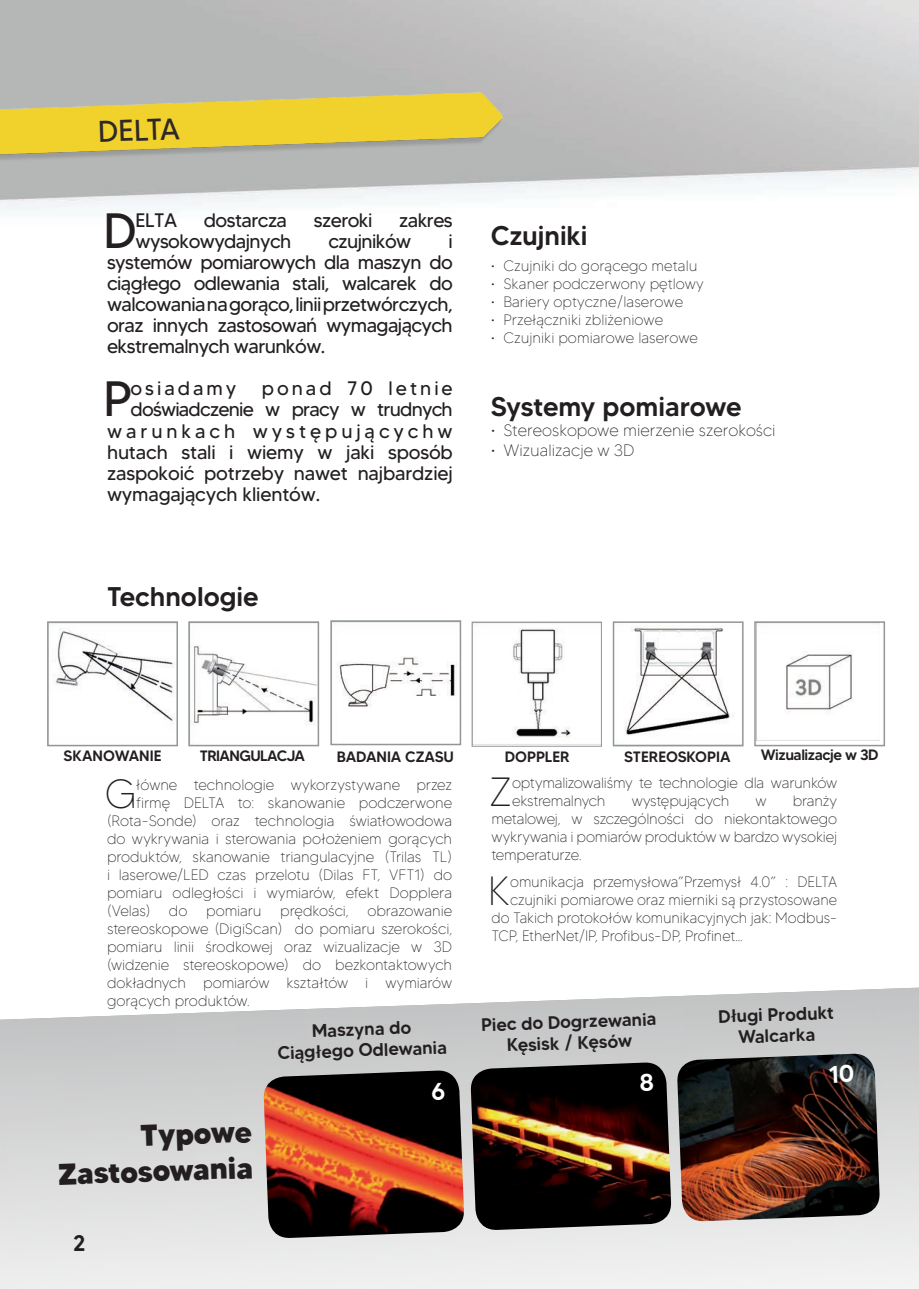
<style>
.page{position:relative;width:919px;height:1289px;background:#fff}
.page>*{position:absolute;margin:0;border:0;box-sizing:border-box;transform-origin:0 0}
.t1{font:49.5px "MADETOMMY";color:#231f20}
.t2{font:100 40.65px "MADETOMMY";color:#231f20}
.t3{font:800 30px/36px "MADETOMMY";color:#231f20;text-align:right}
.t4{font:30px "MADETOMMY";color:#2f2829}
.t5{font:500 27px "MADETOMMY";letter-spacing:-.005em;color:#231f20}
.t6{font:500 22.5px "MADETOMMY";color:#231f20}
.t7{font:19.5px/21px "MADETOMMY";letter-spacing:-.03em;color:#231f20;text-align:justify}
.t8{font:500 18px/21px "MADETOMMY";color:#231f20;text-align:center}
.t9{font:100 16.5px "MADETOMMY";color:#231f20}
.t10{font:100 15px/18px "MADETOMMY";letter-spacing:-.005em;color:#231f20}
.t11{font:500 15px "MADETOMMY";letter-spacing:-.01em;color:#231f20}
.t12{font:500 15px "MADETOMMY";letter-spacing:-.03em;color:#231f20}
.t13{font:500 15px "MADETOMMY";letter-spacing:-.04em;color:#231f20}
</style>
<div class="page">
<img style="left:676px;top:1053px;width:204px;height:168px">
<img style="left:470px;top:1062px;width:201px;height:168px">
<img style="left:263px;top:1070px;width:201px;height:168px">
<img style="left:50px;top:624px;width:125px;height:115px">
<div style="left:47px;top:621px;width:131px;height:125px;border:2px solid #939598"></div>
<img style="left:615px;top:624px;width:125px;height:119px">
<div style="left:612px;top:621px;width:131px;height:125px;border:2px solid #939598"></div>
<img style="left:191px;top:624px;width:125px;height:119px">
<div style="left:188px;top:621px;width:131px;height:125px;border:2px solid #939598"></div>
<img style="left:333px;top:623px;width:125px;height:119px">
<div style="left:330px;top:620px;width:131px;height:125px;border:2px solid #939598"></div>
<img style="left:474px;top:624px;width:125px;height:120px">
<div style="left:472px;top:622px;width:129px;height:124px;border:1px solid #939598"></div>
<img style="left:757px;top:624px;width:122px;height:116px">
<div style="left:754px;top:621px;width:131px;height:125px;border:2px solid #939598"></div>
<img style="left:0;top:66px;width:551px;height:150px">
<svg style="left:829px;top:1064px;width:24px;height:18px"></svg>
<svg style="left:640px;top:1072px;width:13px;height:18px"></svg>
<svg style="left:431px;top:1082px;width:13px;height:17px"></svg>
<h3 class="t4" style="left:97px;top:113px;width:22px;rotate:-2deg">DELTA</h3>
<h1 class="t1" style="left:103px;top:200px;width:29px">D</h1>
<h3 class="t7" style="left:136px;top:210px;width:11px">ELTA</h3>
<h3 class="t7" style="left:204px;top:210px;width:85px">dostarcza</h3>
<h3 class="t7" style="left:314px;top:210px;width:60px">szeroki</h3>
<h3 class="t7" style="left:399px;top:210px;width:55px">zakres</h3>
<h3 class="t7" style="left:136px;top:231px;width:157px">wysokowydajnych</h3>
<h3 class="t7" style="left:328px;top:231px;width:84px">czujników</h3>
<h3 class="t7" style="left:107px;top:231px;width:347px;text-indent:341px">i systemów pomiarowych dla maszyn do ciągłego odlewania stali, walcarek do walcowania na gorąco, linii przetwórczych, oraz innych zastosowań wymagających ekstremalnych warunków.</h3>
<h1 class="t1" style="left:103px;top:368px;width:31px">P</h1>
<h3 class="t7" style="left:131px;top:378px;width:107px">osiadamy</h3>
<h3 class="t7" style="left:262px;top:378px;width:192px">ponad 70 letnie</h3>
<h3 class="t7" style="left:131px;top:399px;width:324px">doświadczenie w pracy w trudnych</h3>
<h3 class="t7" style="left:107px;top:420px;width:347px">warunkach występującychw</h3>
<h3 class="t7" style="left:107px;top:441px;width:347px">hutach stali i wiemy w jaki sposób</h3>
<h3 class="t7" style="left:107px;top:462px;width:348px">zaspokoić potrzeby nawet najbardziej</h3>
<h3 class="t7" style="left:107px;top:483px;width:215px">wymagających klientów.</h3>
<h3 class="t5" style="left:107px;top:579px;width:153px">Technologie</h3>
<h3 class="t5" style="left:490px;top:218px;width:98px">Czujniki</h3>
<p class="t10" style="left:490px;top:257px;width:208px">• Czujniki do gorącego metalu</p>
<p class="t10" style="left:490px;top:275px;width:214px">• Skaner podczerwony pętlowy</p>
<p class="t10" style="left:490px;top:293px;width:194px">• Bariery optyczne/laserowe</p>
<p class="t10" style="left:490px;top:311px;width:174px">• Przełączniki zbliżeniowe</p>
<p class="t10" style="left:490px;top:329px;width:209px">• Czujniki pomiarowe laserowe</p>
<h3 class="t5" style="left:490px;top:390px;width:252px">Systemy pomiarowe</h3>
<p class="t9" style="left:490px;top:420px;width:286px">• Stereoskopowe mierzenie szerokości</p>
<p class="t9" style="left:490px;top:440px;width:145px">• Wizualizacje w 3D</p>
<p class="t11" style="left:64px;top:746px;width:99px">SKANOWANIE</p>
<p class="t13" style="left:200px;top:746px;width:107px">TRIANGULACJA</p>
<p class="t11" style="left:337px;top:747px;width:119px">BADANIA CZASU</p>
<p class="t11" style="left:624px;top:747px;width:108px">STEREOSKOPIA</p>
<p class="t12" style="left:760px;top:745px;width:119px">Wizualizacje w 3D</p>
<p class="t11" style="left:505px;top:747px;width:66px">DOPPLER</p>
<h2 class="t2" style="left:489px;top:767px;width:25px">Z</h2>
<p class="t10" style="left:512px;top:773px;width:326px">optymalizowaliśmy te technologie dla warunków ekstremalnych</p>
<h2 class="t2" style="left:105px;top:769px;width:33px">G</h2>
<p class="t10" style="left:136px;top:776px;width:317px">łówne technologie wykorzystywane przez</p>
<p class="t10" style="left:491px;top:791px;width:347px;text-align:justify;text-indent:301px">branży metalowej, w szczególności do niekontaktowego wykrywania i pomiarów produktów w bardzo wysokiej temperaturze.</p>
<h2 class="t2" style="left:488px;top:866px;width:24px">K</h2>
<p class="t10" style="left:510px;top:873px;width:328px">omunikacja przemysłowa”Przemysł 4.0” : DELTA</p>
<p class="t10" style="left:631px;top:791px;width:99px">występujących</p>
<p class="t10" style="left:755px;top:791px;width:13px">w</p>
<p class="t10" style="left:136px;top:794px;width:317px">firmę DELTA to: skanowanie podczerwone</p>
<p class="t10" style="left:107px;top:812px;width:346px">(Rota-Sonde) oraz technologia światłowodowa</p>
<p class="t10" style="left:107px;top:830px;width:347px">do wykrywania i sterowania położeniem gorących</p>
<p class="t10" style="left:107px;top:848px;width:346px">produktów, skanowanie triangulacyjne (Trilas TL)</p>
<p class="t10" style="left:107px;top:866px;width:346px">i laserowe/LED czas przelotu (Dilas FT, VFT1) do</p>
<p class="t10" style="left:107px;top:884px;width:346px">pomiaru odległości i wymiarów, efekt Dopplera</p>
<p class="t10" style="left:107px;top:902px;width:346px">(Velas) do pomiaru prędkości, obrazowanie</p>
<p class="t10" style="left:107px;top:920px;width:346px">stereoskopowe (DigiScan) do pomiaru szerokości,</p>
<p class="t10" style="left:107px;top:938px;width:346px">pomiaru linii środkowej oraz wizualizacje w 3D</p>
<p class="t10" style="left:107px;top:956px;width:347px">(widzenie stereoskopowe) do bezkontaktowych</p>
<p class="t10" style="left:107px;top:974px;width:346px">dokładnych pomiarów kształtów i wymiarów</p>
<p class="t10" style="left:107px;top:992px;width:144px">gorących produktów.</p>
<p class="t10" style="left:510px;top:891px;width:328px">czujniki pomiarowe oraz mierniki są przystosowane</p>
<p class="t10" style="left:491px;top:909px;width:347px">do Takich protokołów komunikacyjnych jak: Modbus-</p>
<p class="t10" style="left:491px;top:927px;width:253px">TCP, EtherNet/IP, Profibus-DP, Profinet…</p>
<p class="t8" style="left:276px;top:1021px;width:171px;rotate:-2deg">Maszyna do<br>Ciągłego Odlewania</p>
<p class="t8" style="left:480px;top:1014px;width:177px;rotate:-2deg">Piec do Dogrzewania<br>Kęsisk / Kęsów</p>
<p class="t8" style="left:717px;top:1005px;width:117px;rotate:-2deg">Długi Produkt<br>Walcarka</p>
<h3 class="t3" style="left:57px;top:1119px;width:196px;rotate:-2deg">Typowe<br>Zastosowania</h3>
<h3 class="t6" style="left:73px;top:1229px;width:14px">2</h3>
</div>
